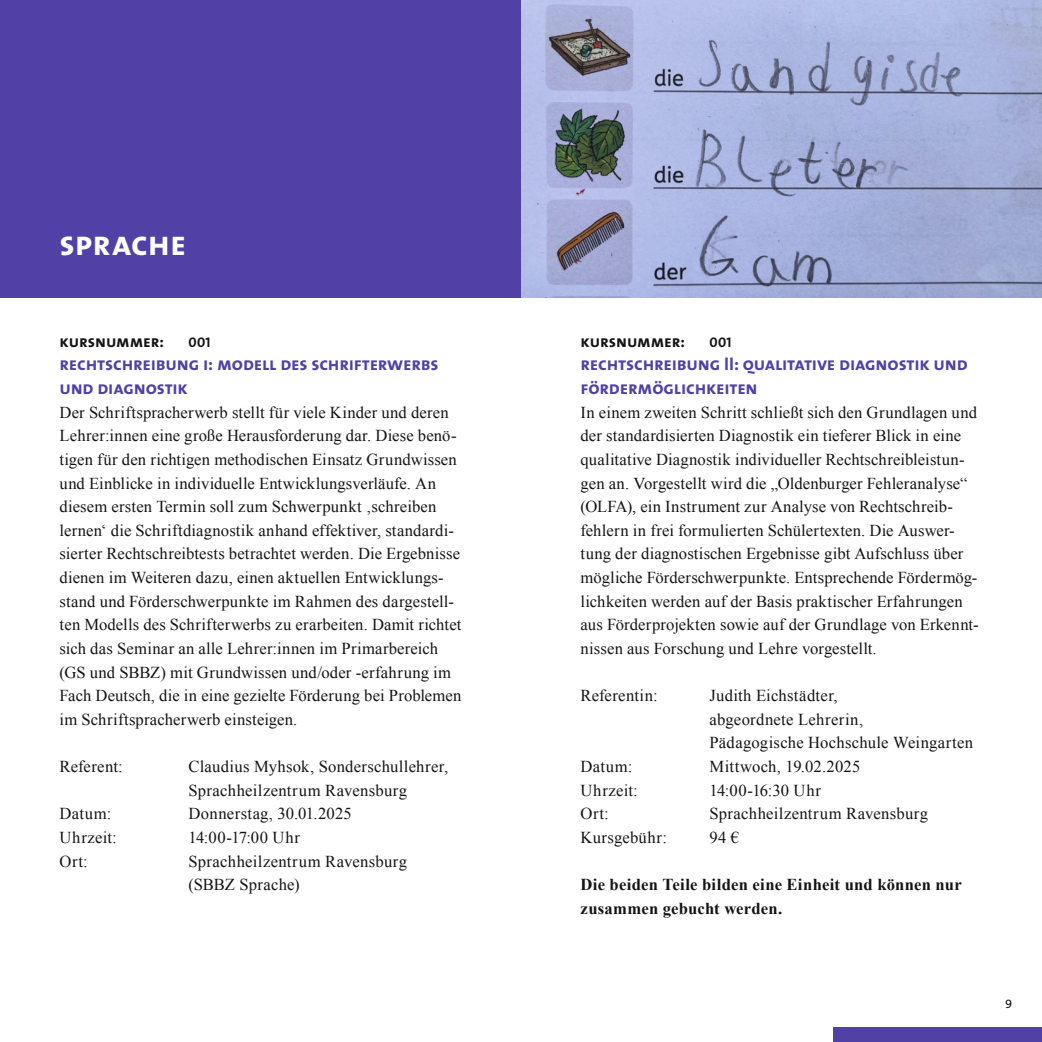
<style>
.page{position:relative;width:1042px;height:1042px;background:#fff}
.page>*{position:absolute;margin:0;border:0;box-sizing:border-box;transform-origin:0 0}
.Kapitelkopf{font:35px "The Sans Bold Caps";letter-spacing:-.005em;color:#fff}
.Zwischenheadline{font:18.38px/23.6px "The Sans Bold Caps";letter-spacing:-.01em;color:#5140a5}
.Fließtext{font:16.62px/23.6px "Times New Roman";letter-spacing:.01em;color:#131413}
.Fließtext-2{font:700 16.62px/23.6px "Times New Roman";letter-spacing:.015em;color:#131413}
.Fließtext-3{font:16.62px "The Sans Bold Caps";letter-spacing:-.005em;color:#131413}
.Fließtext-4{font:16.62px "Times New Roman";letter-spacing:.035em;color:#131413}
.Fließtext-5{font:14px "The Sans Bold Caps";letter-spacing:.015em;color:#131413}
.t1{font:12.25px "The Sans Caps";color:#131413}
</style>
<div class="page">
<div style="left:833px;top:1027px;width:209px;height:15px;background:#5140a5"></div>
<div style="left:0;top:0;width:521px;height:298px;background:#5140a5"></div>
<img style="left:521px;top:0;width:521px;height:298px">
<p class="Kapitelkopf" style="left:60px;top:214px;width:128px">sprache</p>
<p class="Fließtext-3" style="left:60px;top:327px;width:106px">kursnummer:</p>
<p class="Fließtext-5" style="left:188px;top:330px;width:23px">001</p>
<p class="Zwischenheadline" style="left:60px;top:352px;width:381px">rechtschreibung i: modell des schrifterwerbs und diagnostik</p>
<p class="Fließtext" style="left:60px;top:400px;width:403px">Der Schriftspracherwerb stellt für viele Kinder und deren Lehrer:innen eine große Herausforderung dar. Diese benö&shy;tigen für den richtigen methodischen Einsatz Grundwissen und Einblicke in individuelle Entwicklungsverläufe. An diesem ersten Termin soll zum Schwerpunkt ‚schreiben lernen‘ die Schriftdiagnostik anhand effektiver, standardi&shy;sierter Rechtschreibtests betrachtet werden. Die Ergebnisse dienen im Weiteren dazu, einen aktuellen Entwicklungs&shy;stand und Förderschwerpunkte im Rahmen des dargestell&shy;ten Modells des Schrifterwerbs zu erarbeiten. Damit richtet sich das Seminar an alle Lehrer:innen im Primarbereich (GS und SBBZ) mit Grundwissen und/oder -erfahrung im Fach Deutsch, die in eine gezielte Förderung bei Problemen im Schriftspracherwerb einsteigen.</p>
<p class="Fließtext" style="left:60px;top:754px;width:65px">Referent:</p>
<p class="Fließtext" style="left:189px;top:754px;width:261px">Claudius Myhsok, Sonderschullehrer,</p>
<p class="Fließtext" style="left:189px;top:778px;width:220px">Sprachheilzentrum Ravensburg</p>
<p class="Fließtext" style="left:60px;top:802px;width:53px">Datum:</p>
<p class="Fließtext" style="left:189px;top:802px;width:165px">Donnerstag, 30.01.2025</p>
<p class="Fließtext" style="left:60px;top:825px;width:59px">Uhrzeit:</p>
<p class="Fließtext-4" style="left:189px;top:826px;width:113px">14:00-17:00 Uhr</p>
<p class="Fließtext" style="left:60px;top:849px;width:30px">Ort:</p>
<p class="Fließtext" style="left:189px;top:849px;width:220px">Sprachheilzentrum Ravensburg</p>
<p class="Fließtext" style="left:189px;top:872px;width:112px">(SBBZ Sprache)</p>
<p class="Fließtext-3" style="left:580px;top:327px;width:106px">kursnummer:</p>
<p class="Fließtext-5" style="left:709px;top:330px;width:23px">001</p>
<p class="Zwischenheadline" style="left:580px;top:352px;width:389px">rechtschreibung II: qualitative diagnostik und fördermöglichkeiten</p>
<p class="Fließtext" style="left:580px;top:400px;width:399px">In einem zweiten Schritt schließt sich den Grundlagen und der standardisierten Diagnostik ein tieferer Blick in eine qualitative Diagnostik individueller Rechtschreibleistun&shy;gen an. Vorgestellt wird die „Oldenburger Fehleranalyse“ (OLFA), ein Instrument zur Analyse von Rechtschreib&shy;fehlern in frei formulierten Schülertexten. Die Auswer&shy;tung der diagnostischen Ergebnisse gibt Aufschluss über mögliche Förderschwerpunkte. Entsprechende Fördermög&shy;lichkeiten werden auf der Basis praktischer Erfahrungen aus Förderprojekten sowie auf der Grundlage von Erkennt&shy;nissen aus Forschung und Lehre vorgestellt.</p>
<p class="Fließtext" style="left:580px;top:683px;width:79px">Referentin:</p>
<p class="Fließtext" style="left:709px;top:683px;width:130px">Judith Eichstädter,</p>
<p class="Fließtext" style="left:709px;top:707px;width:155px">abgeordnete Lehrerin,</p>
<p class="Fließtext" style="left:709px;top:731px;width:265px">Pädagogische Hochschule Weingarten</p>
<p class="Fließtext" style="left:580px;top:754px;width:53px">Datum:</p>
<p class="Fließtext" style="left:709px;top:754px;width:152px">Mittwoch, 19.02.2025</p>
<p class="Fließtext" style="left:580px;top:778px;width:59px">Uhrzeit:</p>
<p class="Fließtext" style="left:709px;top:778px;width:113px">14:00-16:30 Uhr</p>
<p class="Fließtext" style="left:580px;top:802px;width:30px">Ort:</p>
<p class="Fließtext" style="left:709px;top:802px;width:220px">Sprachheilzentrum Ravensburg</p>
<p class="Fließtext" style="left:580px;top:825px;width:88px">Kursgebühr:</p>
<p class="Fließtext" style="left:709px;top:825px;width:31px">94 €</p>
<p class="Fließtext-2" style="left:580px;top:872px;width:383px">Die beiden Teile bilden eine Einheit und können nur zusammen gebucht werden.</p>
<p class="t1" style="left:1005px;top:994px;width:9px">9</p>
</div>
